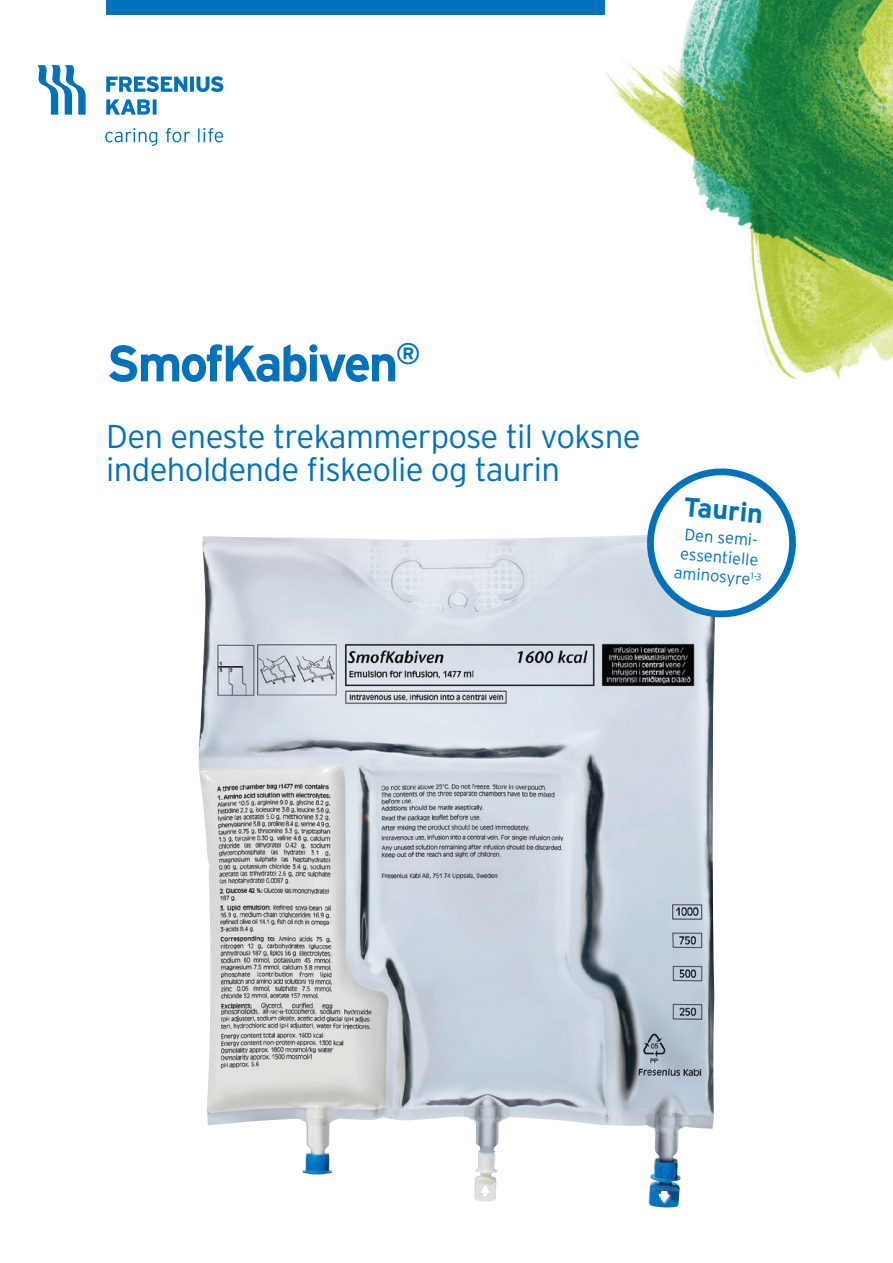
<style>
.page{position:relative;width:893px;height:1263px;background:#fff}
.page>*{position:absolute;margin:0;border:0;box-sizing:border-box;transform-origin:0 0}
.t1{font:700 51px "Interstate";letter-spacing:-.05em;color:#0071bb}
.t2{font:300 33px/33px "Interstate";letter-spacing:-.02em;color:#0071bb}
.t3{font:700 27px "Interstate";color:#0071bb}
.t4{font:300 16.5px/19.5px "Interstate";color:#0071bb;text-align:center}
</style>
<div class="page">
<div style="left:106px;top:0;width:499px;height:15px;background:#0071bb"></div>
<img style="left:605px;top:0;width:288px;height:381px">
<svg style="left:38px;top:65px;width:48px;height:50px"></svg>
<svg style="left:106px;top:99px;width:51px;height:16px"></svg>
<svg style="left:106px;top:76px;width:117px;height:16px"></svg>
<svg style="left:105px;top:128px;width:118px;height:18px"></svg>
<img style="left:199px;top:535px;width:494px;height:639px">
<svg style="left:640px;top:468px;width:156px;height:153px"></svg>
<h1 class="t1" style="left:106px;top:335px;width:316px">SmofKabiven<sup>®</sup></h1>
<p class="t2" style="left:106px;top:420px;width:536px">Den eneste trekammerpose til voksne indeholdende fiskeolie og taurin</p>
<p class="t3" style="left:685px;top:491px;width:81px;rotate:5deg">Taurin</p>
<p class="t4" style="left:678px;top:524px;width:89px;rotate:5deg">Den semi&shy;essentielle aminosyre<sup>1-3</sup></p>
</div>
